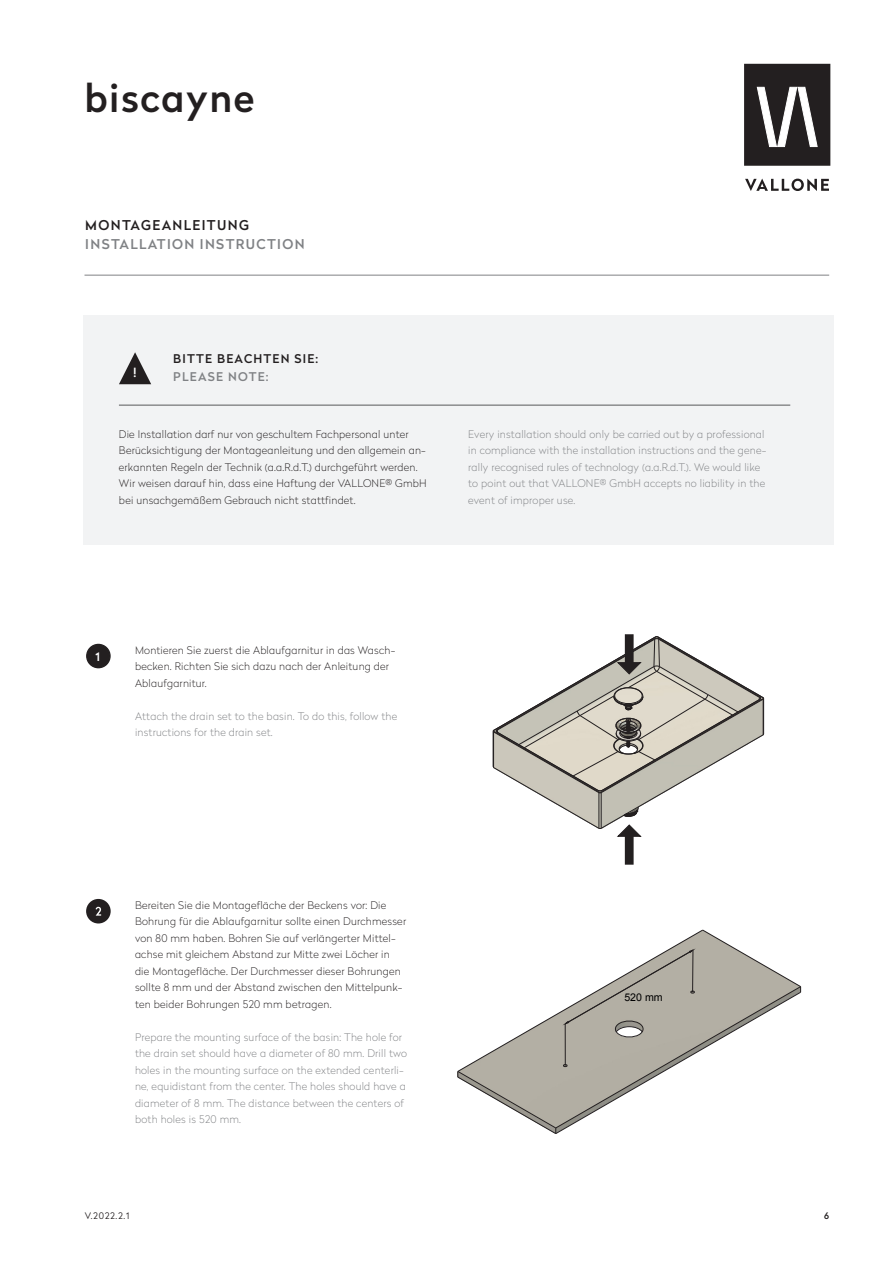
<style>
.page{position:relative;width:893px;height:1263px;background:#fff}
.page>*{position:absolute;margin:0;border:0;box-sizing:border-box;transform-origin:0 0}
.t1{font:500 38.55px "Radikal";letter-spacing:.04em;color:#231f20}
.Überschrift_EN{font:500 13.5px "Radikal";letter-spacing:.1em;color:#808285}
.Überschrift_DE{font:500 13.5px "Radikal";letter-spacing:.1em;color:#231f20}
.t2{font:500 12.6px "Radikal";color:#fff}
.Unterüberschrift_8pt{font:500 12px "Radikal";letter-spacing:.1em;color:#231f20}
.Unterüberschrift_8pt-2{font:500 12px "Radikal";letter-spacing:.1em;color:#808285}
.t3{font:500 11.85px "Radikal";color:#fff}
.t4{font:10.65px "Arial";color:#000}
.Fließtext_EN{font:100 10.5px/16.5px "Radikal";letter-spacing:.02em;color:#231f20}
.Auflistung_DE{font:100 10.5px/16.5px "Radikal";letter-spacing:.02em;color:#231f20}
.Fließtext_EN-2{font:100 10.5px/16.5px "Radikal";letter-spacing:.02em;color:#808285}
.Auflistung_EN{font:100 10.5px/16.5px "Radikal";letter-spacing:.02em;color:#808285}
.Fließtext_DE{font:100 10.5px/16.5px "Radikal";letter-spacing:.02em;color:#231f20}
.Fließtext_DE-2{font:100 10.5px "Radikal";letter-spacing:.02em;color:#808285}
.t5{font:300 9px "Radikal";color:#231f20}
.t6{font:500 9px "Radikal";color:#231f20}
</style>
<div class="page">
<svg style="left:745px;top:179px;width:84px;height:12px"></svg>
<div style="left:745px;top:65px;width:84px;height:99px;background:#231f20"></div>
<div style="left:744px;top:64px;width:86px;height:102px;border:3px solid #231f20"></div>
<svg style="left:757px;top:87px;width:61px;height:60px"></svg>
<hr style="left:84px;top:275px;width:745px;height:1px;background:#808285">
<div style="left:83px;top:315px;width:750px;height:229px;background:#f2f3f4"></div>
<div style="left:87px;top:644px;width:23px;height:24px;background:#231f20;border-radius:50%"></div>
<div style="left:86px;top:644px;width:25px;height:24px;border:1px solid #231f20;border-radius:50%"></div>
<div style="left:86px;top:899px;width:25px;height:24px;background:#231f20;border-radius:50%"></div>
<svg style="left:96px;top:907px;width:5px;height:9px"></svg>
<svg style="left:457px;top:929px;width:344px;height:205px"></svg>
<hr style="left:119px;top:405px;width:671px;height:1px;background:#57585a">
<svg style="left:119px;top:352px;width:32px;height:32px"></svg>
<div style="left:625px;top:634px;width:8px;height:32px;border:1px solid #231f20"></div>
<svg style="left:492px;top:636px;width:272px;height:201px"></svg>
<div style="left:625px;top:833px;width:8px;height:31px;background:#231f20"></div>
<h1 class="t1" style="left:84px;top:70px;width:172px">biscayne</h1>
<p class="Überschrift_DE" style="left:85px;top:215px;width:165px">MONTAGEANLEITUNG</p>
<p class="Überschrift_EN" style="left:85px;top:235px;width:221px">INSTALLATION INSTRUCTION</p>
<p class="t2" style="left:133px;top:363px;width:5px">!</p>
<p class="Unterüberschrift_8pt" style="left:173px;top:350px;width:146px">BITTE BEACHTEN SIE:</p>
<p class="Unterüberschrift_8pt-2" style="left:173px;top:368px;width:97px">PLEASE NOTE:</p>
<p class="Auflistung_DE" style="left:119px;top:425px;width:309px">Die Installation darf nur von geschultem Fachpersonal unter Berücksichtigung der Montageanleitung und den allgemein an&shy;erkannten Regeln der Technik (a.a.R.d.T.) durchgeführt werden.<br>Wir weisen darauf hin, dass eine Haftung der VALLONE® GmbH bei unsachgemäßem Gebrauch nicht stattfindet.</p>
<p class="Auflistung_EN" style="left:468px;top:425px;width:300px">Every installation should only be carried out by a professional in compliance with the installation instructions and the gene&shy;rally recognised rules of technology (a.a.R.d.T.). We would like to point out that VALLONE® GmbH accepts no liability in the event of improper use.</p>
<p class="t3" style="left:95px;top:648px;width:6px">1</p>
<p class="Fließtext_DE" style="left:135px;top:641px;width:262px">Montieren Sie zuerst die Ablaufgarnitur in das Wasch&shy;becken. Richten Sie sich dazu nach der Anleitung der<br>Ablaufgarnitur.</p>
<p class="Fließtext_DE-2" style="left:135px;top:709px;width:264px">Attach the drain set to the basin. To do this, follow the</p>
<p class="Fließtext_DE-2" style="left:135px;top:725px;width:139px">instructions for the drain set.</p>
<p class="Fließtext_EN" style="left:135px;top:896px;width:273px">Bereiten Sie die Montagefläche der Beckens vor: Die Bohrung für die Ablaufgarnitur sollte einen Durchmesser von 80 mm haben. Bohren Sie auf verlängerter Mittel&shy;achse mit gleichem Abstand zur Mitte zwei Löcher in die Montagefläche. Der Durchmesser dieser Bohrungen sollte 8 mm und der Abstand zwischen den Mittelpunk&shy;ten beider Bohrungen 520 mm betragen.</p>
<p class="Fließtext_EN-2" style="left:135px;top:1028px;width:274px">Prepare the mounting surface of the basin: The hole for the drain set should have a diameter of 80 mm. Drill two holes in the mounting surface on the extended centerli&shy;ne, equidistant from the center. The holes should have a</p>
<p class="Fließtext_EN-2" style="left:135px;top:1094px;width:270px">diameter of 8 mm. The distance between the centers of both holes is 520 mm.</p>
<p class="t4" style="left:624px;top:990px;width:40px">520 mm</p>
<p class="t5" style="left:85px;top:1209px;width:46px">V.2022.2.1</p>
<p class="t6" style="left:824px;top:1209px;width:6px">6</p>
</div>
